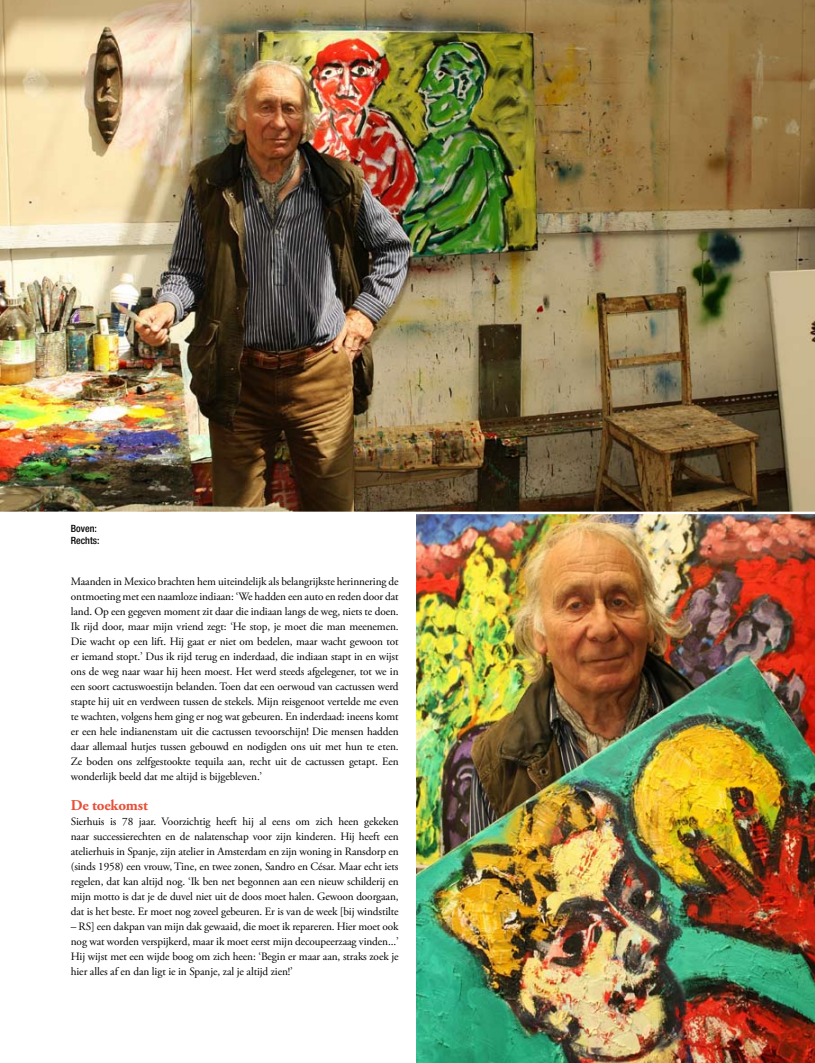
<style>
.page{position:relative;width:815px;height:1063px;background:#fff}
.page>*{position:absolute;margin:0;border:0;box-sizing:border-box;transform-origin:0 0}
.t1{font:700 15px "Adobe Garamond Pro";letter-spacing:-.01em;color:#e84e37}
.t2{font:11.25px/15px "Adobe Garamond Pro";letter-spacing:-.01em;color:#000;text-align:justify}
.t3{font:500 condensed 10px/12.5px "Helvetica Neue LT Std";color:#000}
</style>
<div class="page">
<img style="left:416px;top:514px;width:399px;height:549px">
<img style="left:0;top:0;width:815px;height:512px">
<p class="t3" style="left:71px;top:522px;width:30px">Boven:<br>Rechts:</p>
<p class="t2" style="left:71px;top:574px;width:329px">Maanden in Mexico brachten hem uiteindelijk als belangrijkste herinnering de ontmoeting met een naamloze indiaan: ‘We hadden een auto en reden door dat land. Op een gegeven moment zit daar die indiaan langs de weg, niets te doen.<br>Ik rijd door, maar mijn vriend zegt: ‘He stop, je moet die man meenemen.<br>Die wacht op een lift. Hij gaat er niet om bedelen, maar wacht gewoon tot er iemand stopt.’ Dus ik rijd terug en inderdaad, die indiaan stapt in en wijst ons de weg naar waar hij heen moest. Het werd steeds afgelegener, tot we in een soort cactuswoestijn belanden. Toen dat een oerwoud van cactussen werd stapte hij uit en verdween tussen de stekels. Mijn reisgenoot vertelde me even te wachten, volgens hem ging er nog wat gebeuren. En inderdaad: ineens komt er een hele indianenstam uit die cactussen tevoorschijn! Die mensen hadden daar allemaal hutjes tussen gebouwd en nodigden ons uit met hun te eten.<br>Ze boden ons zelfgestookte tequila aan, recht uit de cactussen getapt. Een wonderlijk beeld dat me altijd is bijgebleven.’</p>
<h1 class="t1" style="left:71px;top:797px;width:79px">De toekomst</h1>
<p class="t2" style="left:71px;top:814px;width:329px">Sierhuis is 78 jaar. Voorzichtig heeft hij al eens om zich heen gekeken naar successierechten en de nalatenschap voor zijn kinderen. Hij heeft een atelierhuis in Spanje, zijn atelier in Amsterdam en zijn woning in Ransdorp en (sinds 1958) een vrouw, Tine, en twee zonen, Sandro en César. Maar echt iets regelen, dat kan altijd nog. ‘Ik ben net begonnen aan een nieuw schilderij en mijn motto is dat je de duvel niet uit de doos moet halen. Gewoon doorgaan, dat is het beste. Er moet nog zoveel gebeuren. Er is van de week [bij windstilte</p>
<p class="t2" style="left:71px;top:919px;width:329px">– RS] een dakpan van mijn dak gewaaid, die moet ik repareren. Hier moet ook nog wat worden verspijkerd, maar ik moet eerst mijn decoupeerzaag vinden...’ Hij wijst met een wijde boog om zich heen: ‘Begin er maar aan, straks zoek je hier alles af en dan ligt ie in Spanje, zal je altijd zien!’</p>
</div>
